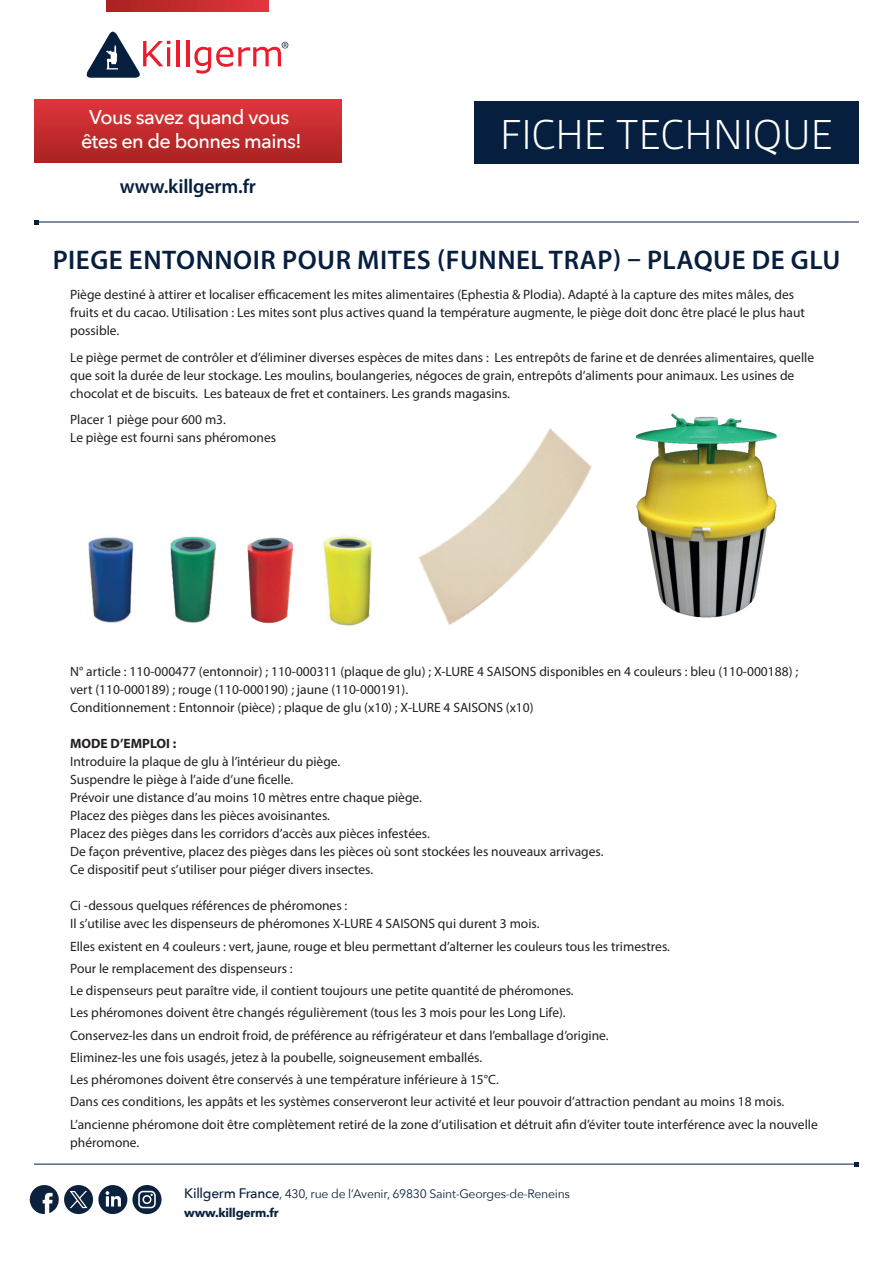
<style>
.page{position:relative;width:893px;height:1263px;background:#fff}
.page>*{position:absolute;margin:0;border:0;box-sizing:border-box;transform-origin:0 0}
.t1{font:300 45px "Gesta";color:#fff}
.t2{font:600 27px "Myriad Pro";letter-spacing:.02em;color:#071f3e}
.t3{font:500 19.95px/24px "Avenir Next";letter-spacing:-.03em;color:#fff;text-align:center}
.t4{font:600 19.95px "Myriad Pro";letter-spacing:-.01em;color:#071f3e}
.t5{font:13.5px/18px "Myriad Pro";color:#231f20}
.t6{font:700 13.5px "Myriad Pro";color:#231f20}
.t7{font:12.3px/18.9px "Avenir Next";letter-spacing:-.02em;color:#0b213e}
.s1{font-weight:500;font-size:13.8px}
.s2{font-weight:700}
</style>
<div class="page">
<div style="left:474px;top:101px;width:385px;height:63px;background:#071f3e"></div>
<div style="left:34px;top:96px;width:307px;height:66px;background:linear-gradient(to bottom,#e1363c,#ab2322)"></div>
<div style="left:30px;top:0;width:316px;height:99px;background:#fff"></div>
<hr style="left:177px;top:40px;width:3px;height:26px;background:#ee1b2d">
<hr style="left:186px;top:40px;width:3px;height:26px;background:#ee1b2d">
<svg style="left:86px;top:31px;width:84px;height:47px"></svg>
<svg style="left:194px;top:42px;width:94px;height:32px"></svg>
<svg style="left:107px;top:0;width:161px;height:12px;background:#c42c2e"></svg>
<hr style="left:34px;top:1164px;width:823px;height:1px;background:#071f3e">
<svg style="left:854px;top:1162px;width:5px;height:4px"></svg>
<hr style="left:36px;top:222px;width:823px;height:1px;background:#071f3e">
<svg style="left:34px;top:220px;width:5px;height:4px"></svg>
<svg style="left:30px;top:1185px;width:132px;height:29px"></svg>
<img style="left:88px;top:536px;width:46px;height:87px">
<img style="left:635px;top:413px;width:142px;height:205px">
<img style="left:418px;top:428px;width:174px;height:197px">
<img style="left:170px;top:536px;width:47px;height:87px">
<img style="left:247px;top:537px;width:47px;height:87px">
<img style="left:322px;top:534px;width:50px;height:92px">
<h3 class="t3" style="left:81px;top:104px;width:222px">Vous savez quand vous êtes en de bonnes mains!</h3>
<h3 class="t4" style="left:120px;top:173px;width:138px">www.killgerm.fr</h3>
<h1 class="t1" style="left:500px;top:109px;width:334px">FICHE TECHNIQUE</h1>
<h2 class="t2" style="left:53px;top:243px;width:789px">PIEGE ENTONNOIR POUR MITES (FUNNEL TRAP) – PLAQUE DE GLU</h2>
<p class="t5" style="left:70px;top:286px;width:736px">Piège destiné à attirer et localiser efficacement les mites alimentaires (Ephestia &amp; Plodia). Adapté à la capture des mites mâles, des fruits et du cacao. Utilisation : Les mites sont plus actives quand la température augmente, le piège doit donc être placé le plus haut possible.</p>
<p class="t5" style="left:70px;top:348px;width:745px">Le piège permet de contrôler et d’éliminer diverses espèces de mites dans : Les entrepôts de farine et de denrées alimentaires, quelle que soit la durée de leur stockage. Les moulins, boulangeries, négoces de grain, entrepôts d’aliments pour animaux. Les usines de chocolat et de biscuits. Les bateaux de fret et containers. Les grands magasins.</p>
<p class="t5" style="left:70px;top:411px;width:208px">Placer 1 piège pour 600 m3.<br>Le piège est fourni sans phéromones</p>
<p class="t5" style="left:70px;top:662px;width:729px">N° article : 110-000477 (entonnoir) ; 110-000311 (plaque de glu) ; X-LURE 4 SAISONS disponibles en 4 couleurs : bleu (110-000188) ; vert (110-000189) ; rouge (110-000190) ; jaune (110-000191).<br>Conditionnement : Entonnoir (pièce) ; plaque de glu (x10) ; X-LURE 4 SAISONS (x10)</p>
<p class="t6" style="left:70px;top:735px;width:108px">MODE D’EMPLOI :</p>
<p class="t5" style="left:70px;top:752px;width:535px">Introduire la plaque de glu à l’intérieur du piège.<br>Suspendre le piège à l’aide d’une ficelle.<br>Prévoir une distance d’au moins 10 mètres entre chaque piège.<br>Placez des pièges dans les pièces avoisinantes.<br>Placez des pièges dans les corridors d’accès aux pièces infestées.<br>De façon préventive, placez des pièges dans les pièces où sont stockées les nouveaux arrivages.<br>Ce dispositif peut s’utiliser pour piéger divers insectes.</p>
<p class="t5" style="left:70px;top:896px;width:471px">Ci -dessous quelques références de phéromones :<br>Il s’utilise avec les dispenseurs de phéromones X-LURE 4 SAISONS qui durent 3 mois.</p>
<p class="t5" style="left:70px;top:935px;width:749px;line-height:22.2px">Elles existent en 4 couleurs : vert, jaune, rouge et bleu permettant d’alterner les couleurs tous les trimestres.<br>Pour le remplacement des dispenseurs :<br>Le dispenseurs peut paraître vide, il contient toujours une petite quantité de phéromones.<br>Les phéromones doivent être changés régulièrement (tous les 3 mois pour les Long Life).<br>Conservez-les dans un endroit froid, de préférence au réfrigérateur et dans l’emballage d’origine.<br>Eliminez-les une fois usagés, jetez à la poubelle, soigneusement emballés.<br>Les phéromones doivent être conservés à une température inférieure à 15°C.<br>Dans ces conditions, les appâts et les systèmes conserveront leur activité et leur pouvoir d’attraction pendant au moins 18 mois.<br>L’ancienne phéromone doit être complètement retiré de la zone d’utilisation et détruit afin d’éviter toute interférence avec la nouvelle</p>
<p class="t5" style="left:70px;top:1133px;width:71px">phéromone.</p>
<p class="t7" style="left:184px;top:1183px;width:387px"><span class="s1">Killgerm France</span>, 430, rue de l’Avenir, 69830 Saint-Georges-de-Reneins <span class="s2">www.killgerm.fr</span></p>
</div>
